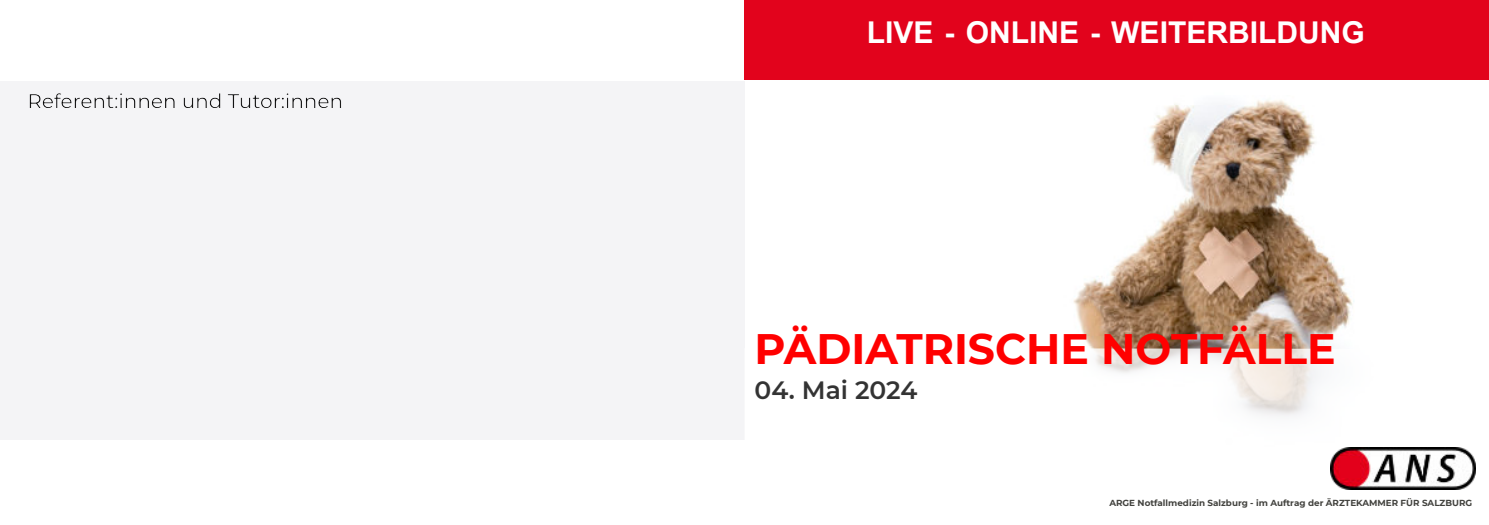
<style>
.page{position:relative;width:1489px;height:525px;background:#fff}
.page>*{position:absolute;margin:0;border:0;box-sizing:border-box;transform-origin:0 0}
.t1{font:700 42.5px "Montserrat";color:#f00}
.t2{font:700 30px "Arial";color:#fff}
.t3{font:600 25px "Montserrat";color:rgb(0 0 0/.8)}
.t4{font:20px "Montserrat";color:#000}
.t5{font:700 8.75px "Montserrat";color:rgb(18 18 13/.8)}
</style>
<div class="page">
<div style="left:0;top:81px;width:744px;height:358px;background:#f4f4f6"></div>
<img style="left:1073px;top:100px;width:281px;height:248px">
<svg style="left:1091px;top:348px;width:243px;height:68px"></svg>
<img style="left:1330px;top:447px;width:145px;height:42px">
<div style="left:744px;top:0;width:744px;height:80px;background:#e2031c"></div>
<h3 class="t4" style="left:27px;top:89px;width:317px">Referent:innen und Tutor:innen</h3>
<h2 class="t2" style="left:866px;top:21px;width:499px">LIVE - ONLINE - WEITERBILDUNG</h2>
<h1 class="t1" style="left:754px;top:322px;width:582px">PÄDIATRISCHE NOTFÄLLE</h1>
<h3 class="t3" style="left:754px;top:375px;width:164px">04. Mai 2024</h3>
<p class="t5" style="left:1109px;top:497px;width:364px">ARGE Notfallmedizin Salzburg - im Auftrag der ÄRZTEKAMMER FÜR SALZBURG</p>
</div>
